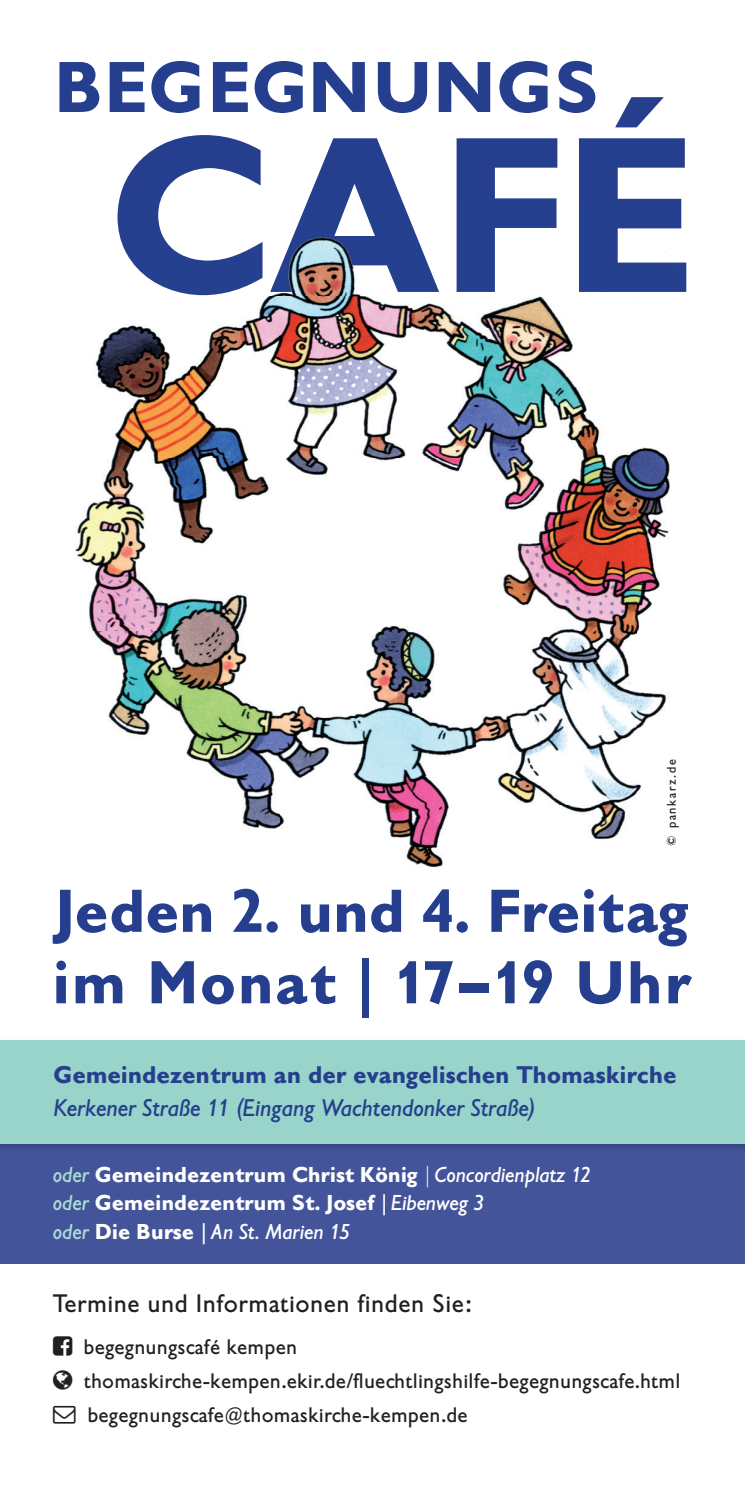
<style>
.page{position:relative;width:745px;height:1489px;background:#fff}
.page>*{position:absolute;margin:0;border:0;box-sizing:border-box;transform-origin:0 0}
.t1{font:700 217.5px "Gill Sans BQ";color:#253f8e}
.t2{font:700 70.75px "Gill Sans BQ";letter-spacing:.02em;color:#253f8e}
.t3{font:700 59.5px/71.5px "Gill Sans BQ";color:#253f8e}
.t4{font:25px "Gill Sans BQ";letter-spacing:.025em;color:#231f20}
.t5{font:700 23.75px "Gill Sans BQ";color:#253f8e}
.t6{font:italic 23.75px "Gill Sans BQ";color:#253f8e}
.t7{font:700 21.25px/28.2px "Gill Sans BQ";color:#fff}
.t8{font:20.75px/34px "Gill Sans BQ";letter-spacing:.02em;color:#231f20}
.t9{font:12.5px "Gill Sans BQ";letter-spacing:.12em;color:#231f20}
.s1{font-weight:700}
.s2{font-weight:400;font-style:italic;color:#abdcd2}
.s3{font-weight:300;font-style:italic}
.s4{font-weight:400;font-style:italic}
</style>
<div class="page">
<div style="left:0;top:1143px;width:744px;height:120px;background:#43549a"></div>
<img style="left:95px;top:325px;width:95px;height:133px">
<img style="left:636px;top:262px;width:51px;height:532px">
<img style="left:190px;top:295px;width:267px;height:163px">
<img style="left:457px;top:296px;width:179px;height:544px">
<img style="left:75px;top:458px;width:204px;height:371px">
<img style="left:279px;top:458px;width:179px;height:410px">
<img style="left:117px;top:198px;width:568px;height:97px">
<img style="left:60px;top:888px;width:533px;height:3px">
<img style="left:0;top:1143px;width:744px;height:5px">
<div style="left:0;top:1040px;width:744px;height:103px;background:#98d4c9"></div>
<h2 class="t2" style="left:55px;top:46px;width:545px">BEGEGNUNGS</h2>
<h1 class="t1" style="left:112px;top:90px;width:586px">CAFÉ</h1>
<p class="t9" style="left:663px;top:845px;width:88px;rotate:-90deg"><span class="s1">©</span> pankarz.de</p>
<h3 class="t3" style="left:53px;top:876px;width:639px">Jeden 2. und 4. Freitag im Monat | 17–19 Uhr</h3>
<p class="t5" style="left:54px;top:1060px;width:624px">Gemeindezentrum an der evangelischen Thomaskirche</p>
<p class="t6" style="left:54px;top:1094px;width:483px">Kerkener Straße 11 (Eingang Wachtendonker Straße)</p>
<p class="t7" style="left:53px;top:1160px;width:539px"><span class="s2">oder</span> Gemeindezentrum Christ König <span class="s3">|</span> <span class="s4">Concordienplatz 12 </span><span class="s2">oder</span> Gemeindezentrum St. Josef <span class="s4">| Eibenweg 3<br></span><span class="s2">oder</span> Die Burse <span class="s4">| An St. Marien 15</span></p>
<p class="t4" style="left:53px;top:1288px;width:419px">Termine und Informationen finden Sie:</p>
<p class="t8" style="left:84px;top:1329px;width:598px">begegnungscafé kempen thomaskirche-kempen.ekir.de/fluechtlingshilfe-begegnungscafe.html begegnungscafe@thomaskirche-kempen.de</p>
</div>
